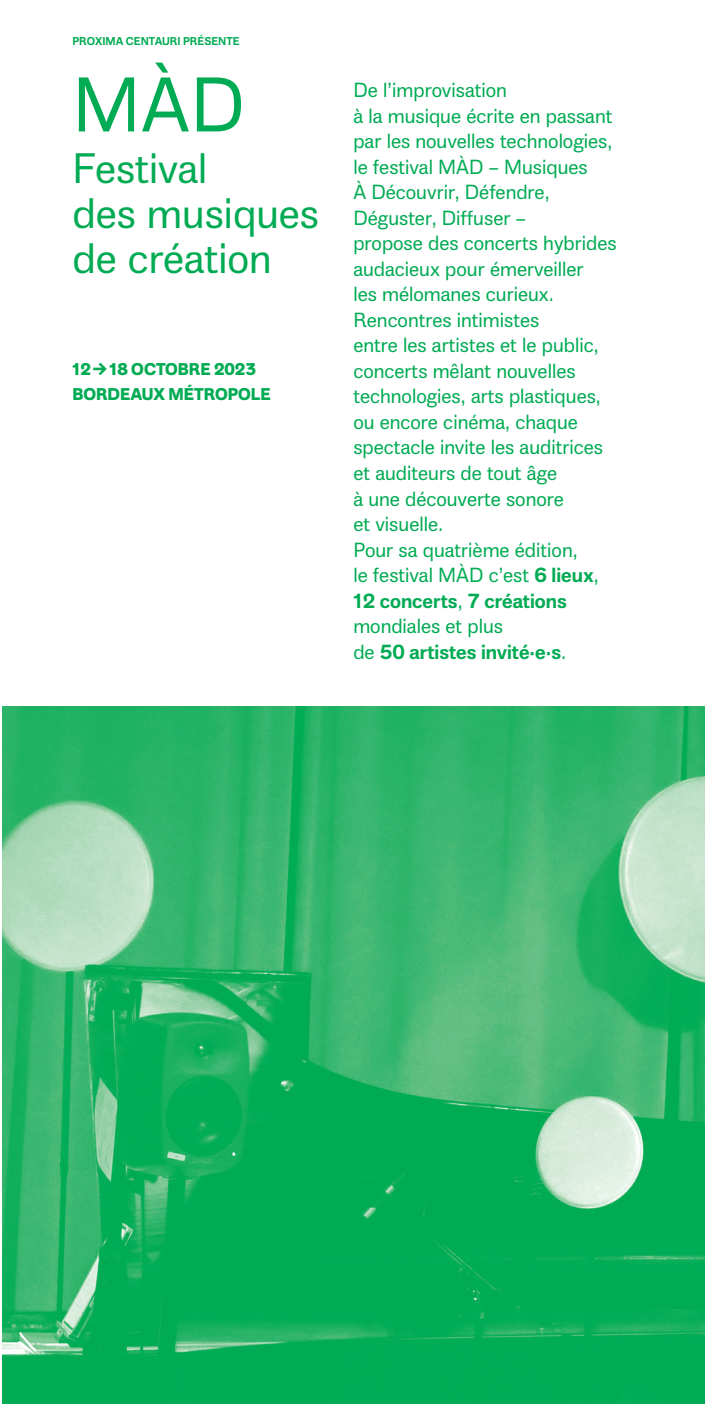
<style>
.page{position:relative;width:709px;height:1404px;background:#fff}
.page>*{position:absolute;margin:0;border:0;box-sizing:border-box;transform-origin:0 0}
.t1{font:76.5px "Album Sans";color:#00ab53}
.t2{font:42.3px/44.6px "Album Sans";color:#00ab53}
.t3{font:20.25px/25.4px "Album Sans";color:#00ab53}
.t4{font:700 16.88px/25.4px "Album Sans";color:#00ab53}
.t5{font:600 11.25px "Album Sans";color:#00ab53}
.s1{font-weight:600}
</style>
<div class="page">
<img style="left:2px;top:706px;width:702px;height:697px">
<p class="t5" style="left:72px;top:32px;width:168px">PROXIMA CENTAURI PRÉSENTE</p>
<h1 class="t1" style="left:72px;top:46px;width:174px">MÀD</h1>
<h2 class="t2" style="left:72px;top:143px;width:248px">Festival<br>des musiques de création</h2>
<p class="t4" style="left:72px;top:355px;width:200px">12 → 18 OCTOBRE 2023<br>BORDEAUX MÉTROPOLE</p>
<p class="t3" style="left:353px;top:76px;width:265px">De l’improvisation<br>à la musique écrite en passant par les nouvelles technologies, le festival MÀD – Musiques<br>À Découvrir, Défendre,<br>Déguster, Diffuser –<br>propose des concerts hybrides audacieux pour émerveiller<br>les mélomanes curieux.<br>Rencontres intimistes<br>entre les artistes et le public, concerts mêlant nouvelles technologies, arts plastiques, ou encore cinéma, chaque spectacle invite les auditrices et auditeurs de tout âge<br>à une découverte sonore<br>et visuelle.<br>Pour sa quatrième édition,<br>le festival MÀD c’est <span class="s1">6 lieux</span>,<br><span class="s1">12 concerts</span>, <span class="s1">7 créations </span>mondiales et plus<br>de <span class="s1">50 artistes invité·e·s</span>.</p>
</div>
